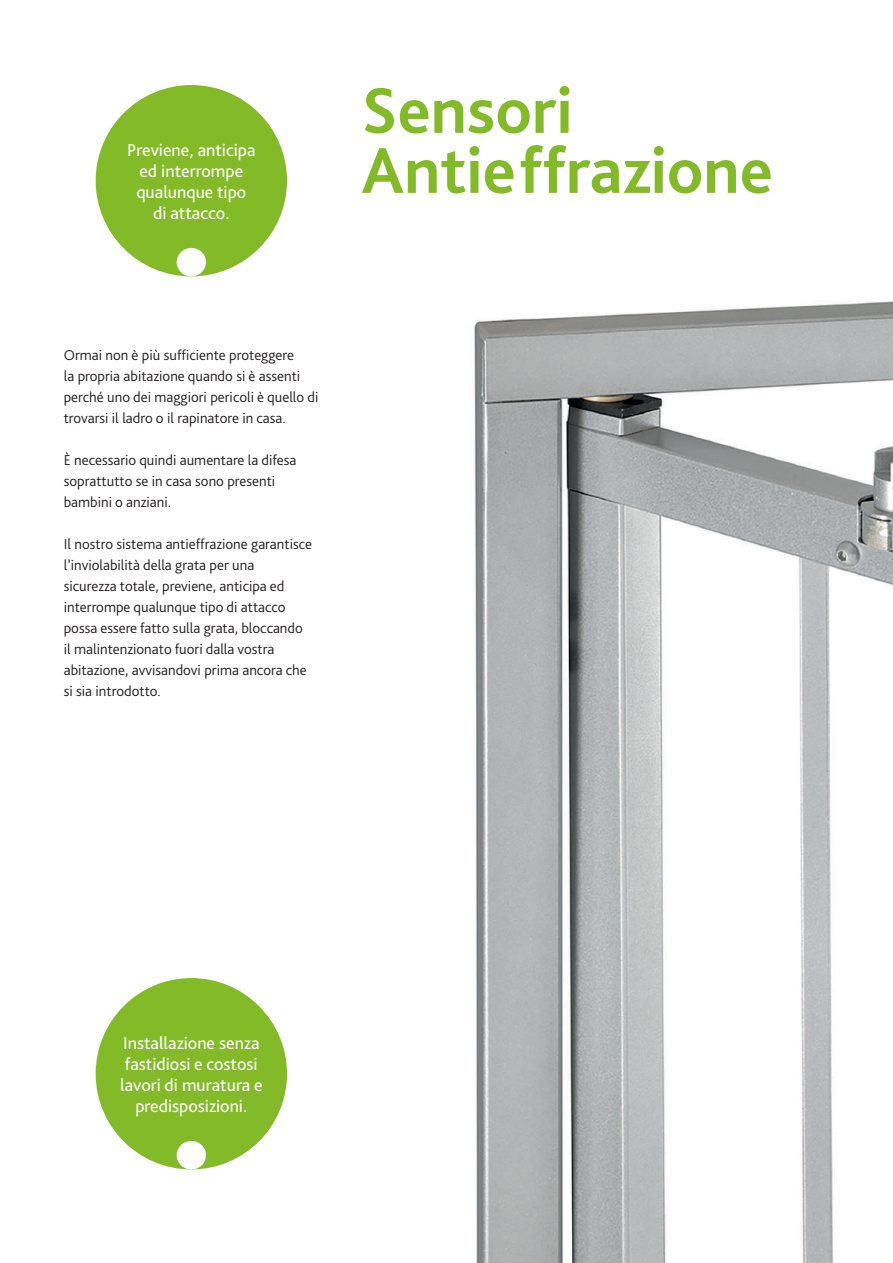
<style>
.page{position:relative;width:893px;height:1263px;background:#fff}
.page>*{position:absolute;margin:0;border:0;box-sizing:border-box;transform-origin:0 0}
.t1{font:700 67.5px/60px "Bliss Pro";color:#82bb27}
.t2{font:18px/21px "Bliss Pro";color:#fff;text-align:center}
.t3{font:300 15px/21px "Bliss Pro";color:#231f20}
</style>
<div class="page">
<div style="left:96px;top:85px;width:191px;height:191px;background:#82bb27;border-radius:50%"></div>
<div style="left:177px;top:248px;width:29px;height:28px;background:#fff;border-radius:50%"></div>
<img style="left:474px;top:301px;width:419px;height:962px">
<div style="left:96px;top:978px;width:191px;height:191px;background:#82bb27;border-radius:50%"></div>
<div style="left:177px;top:1141px;width:29px;height:28px;background:#fff;border-radius:50%"></div>
<p class="t2" style="left:127px;top:140px;width:130px">Previene, anticipa ed interrompe qualunque tipo<br>di attacco.</p>
<h1 class="t1" style="left:361px;top:79px;width:413px">Sensori<br>Antieffrazione</h1>
<p class="t3" style="left:64px;top:345px;width:256px">Ormai non è più sufficiente proteggere<br>la propria abitazione quando si è assenti perché uno dei maggiori pericoli è quello di trovarsi il ladro o il rapinatore in casa.</p>
<p class="t3" style="left:64px;top:450px;width:234px">È necessario quindi aumentare la difesa soprattutto se in casa sono presenti bambini o anziani.</p>
<p class="t3" style="left:64px;top:534px;width:250px">Il nostro sistema antieffrazione garantisce l’inviolabilità della grata per una<br>sicurezza totale, previene, anticipa ed interrompe qualunque tipo di attacco possa essere fatto sulla grata, bloccando il malintenzionato fuori dalla vostra abitazione, avvisandovi prima ancora che si sia introdotto.</p>
<p class="t2" style="left:120px;top:1032px;width:144px">Installazione senza fastidiosi e costosi lavori di muratura e predisposizioni.</p>
</div>
